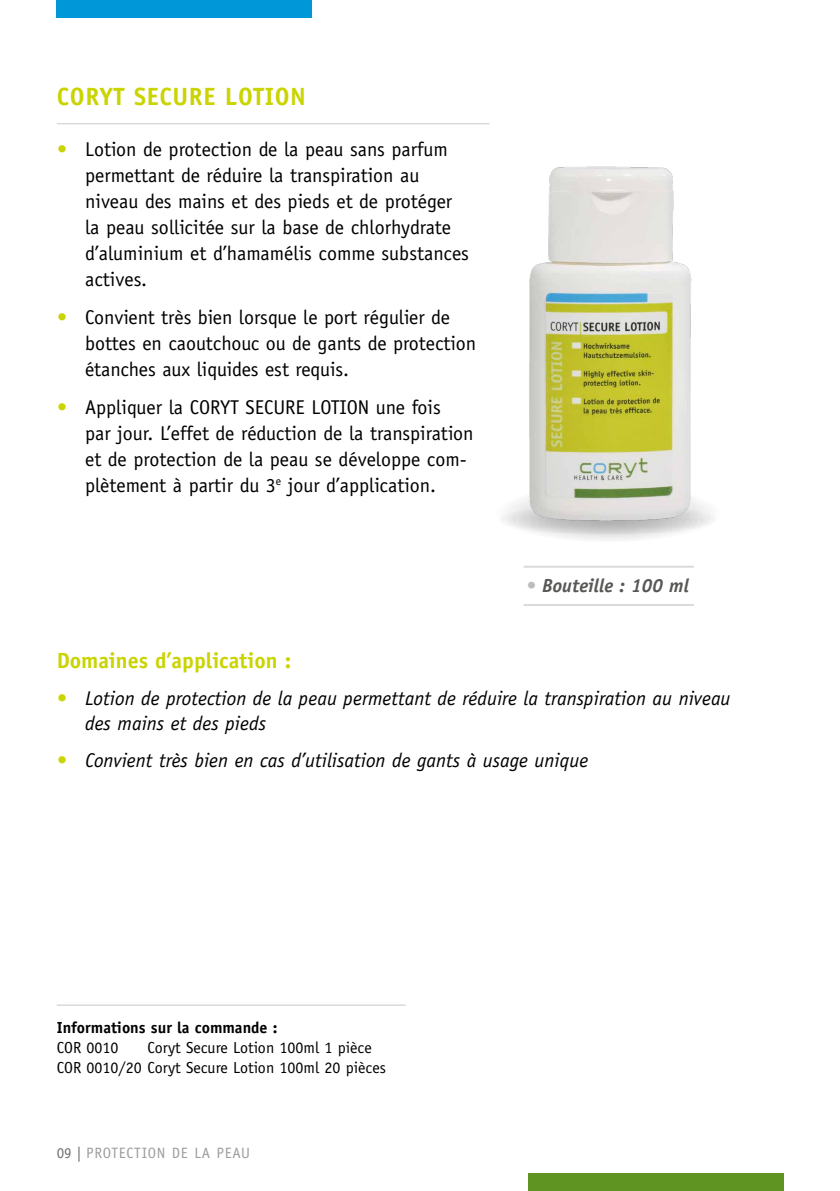
<style>
.page{position:relative;width:840px;height:1191px;background:#fff}
.page>*{position:absolute;margin:0;border:0;box-sizing:border-box;transform-origin:0 0}
.t1{font:700 25px "Officina Sans";letter-spacing:.025em;color:#cad400}
.t2{font:700 22px "Officina Sans";color:#cad400}
.t3{font:20px/26px "Officina Sans";color:#000}
.t4{font:italic 20px/25px "Officina Sans";color:#000}
.t5{font:italic 700 19px "Officina Sans";color:#575756}
.t6{font:16px/20px "Officina Sans";color:#000}
.t7{font:700 16px "Officina Sans";color:#000}
.t8{font:15px "Officina Sans";letter-spacing:.05em;color:#9d9d9c}
.s1{font-style:italic;color:#cad400}
.s2{color:#bcbcbc}
.s3{color:#cad400}
.s4{color:#706f6f}
</style>
<div class="page">
<div style="left:57px;top:0;width:255px;height:17px;background:#0097d9"></div>
<div style="left:527px;top:1174px;width:255px;height:17px;background:#609422"></div>
<hr style="left:57px;top:123px;width:432px;height:1px;background:#dadada">
<hr style="left:523px;top:566px;width:170px;height:2px;background:#dadada">
<hr style="left:523px;top:604px;width:170px;height:2px;background:#dadada">
<div style="left:495px;top:486px;width:225px;height:56px;background:#f6f6f6;border-radius:50%"></div>
<svg style="left:495px;top:504px;width:225px;height:31px"></svg>
<img style="left:521px;top:166px;width:187px;height:360px">
<hr style="left:57px;top:1004px;width:348px;height:2px;background:#dadada">
<p class="t1" style="left:57px;top:81px;width:250px">CORYT SECURE LOTION</p>
<p class="t3" style="left:85px;top:136px;width:385px;text-indent:-28px"><span class="s1">•</span> Lotion de protection de la peau sans parfum permettant de réduire la transpiration au niveau des mains et des pieds et de protéger la peau sollicitée sur la base de chlorhydrate d’aluminium et d’hamamélis comme substances actives.</p>
<p class="t3" style="left:85px;top:304px;width:392px;text-indent:-28px"><span class="s1">•</span> Convient très bien lorsque le port régulier de bottes en caoutchouc ou de gants de protection étanches aux liquides est requis.</p>
<p class="t3" style="left:85px;top:394px;width:390px;text-indent:-28px"><span class="s1">•</span> Appliquer la CORYT SECURE LOTION une fois<br>par jour. L’effet de réduction de la transpiration et de protection de la peau se développe com&shy;plètement à partir du 3<sup>e</sup> jour d’application.</p>
<p class="t5" style="left:526px;top:574px;width:164px"><span class="s2">•</span> Bouteille : 100 ml</p>
<p class="t2" style="left:57px;top:647px;width:236px">Domaines d’application :</p>
<p class="t4" style="left:85px;top:686px;width:646px;text-indent:-28px"><span class="s3">•</span> Lotion de protection de la peau permettant de réduire la transpiration au niveau des mains et des pieds</p>
<p class="t4" style="left:57px;top:748px;width:532px"><span class="s3">•</span> Convient très bien en cas d’utilisation de gants à usage unique</p>
<p class="t7" style="left:57px;top:1018px;width:222px">Informations sur la commande :</p>
<p class="t6" style="left:57px;top:1038px;width:63px">COR 0010</p>
<p class="t6" style="left:57px;top:1038px;width:330px;text-indent:91px">Coryt Secure Lotion 100ml 1 pièce<br>COR 0010/20 Coryt Secure Lotion 100ml 20 pièces</p>
<p class="t8" style="left:57px;top:1143px;width:195px"><span class="s4">09 |</span> PROTECTION DE LA PEAU</p>
</div>
